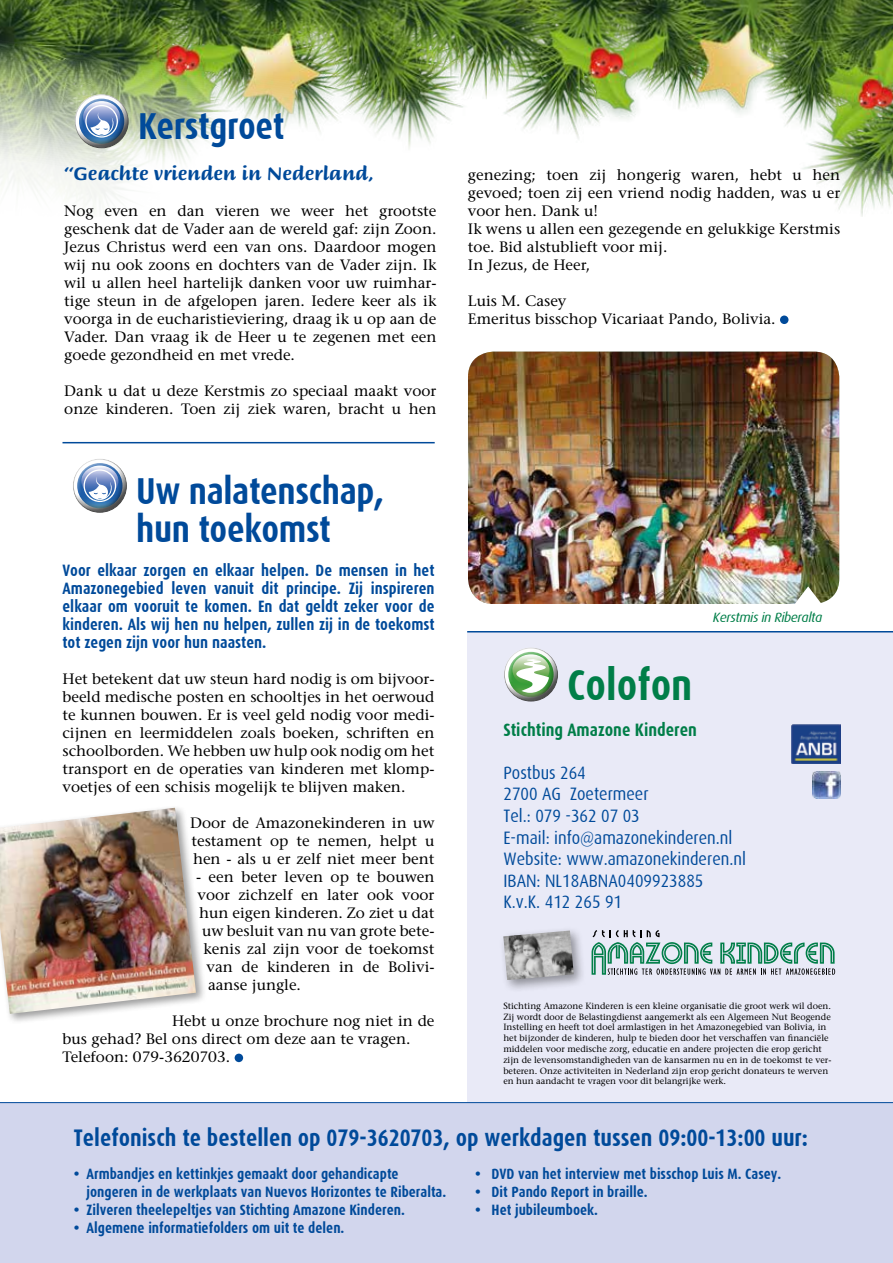
<style>
.page{position:relative;width:893px;height:1263px;background:#fff}
.page>*{position:absolute;margin:0;border:0;box-sizing:border-box;transform-origin:0 0}
.t1{font:700 43.5px "Dax Condensed";color:#007e48}
.t2{font:700 37.5px/37.5px "Dax Condensed";letter-spacing:-.01em;color:#004a9a}
.t3{font:700 24px "Dax Condensed";color:#004a9a}
.t4{font:700 19.5px "Briem Script Std";color:#004a9a}
.t5{font:18px/21.6px "Dax";color:#004a9a;scale:.9 1}
.t6{font:700 18px "Dax Condensed";color:#007e48}
.t7{font:700 16.5px/18px "Dax Condensed";color:#004a9a;text-align:justify}
.t8{font:500 15px/18px "Stone Serif Std";color:#000}
.t9{font:700 15px/18px "Dax Condensed";color:#004a9a}
.t10{font:italic 13.5px "Dax";letter-spacing:-.03em;color:#007e48}
.t11{font:500 9px/10.8px "Stone Serif Std";color:#000}
</style>
<div class="page">
<img style="left:0;top:0;width:893px;height:443px">
<div style="left:467px;top:632px;width:426px;height:609px;background:#e9eaf7"></div>
<img style="left:792px;top:724px;width:48px;height:39px">
<div style="left:503px;top:647px;width:58px;height:39px;background:#fff;opacity:.75"></div>
<div style="left:503px;top:656px;width:58px;height:49px;background:#000;opacity:.56"></div>
<div style="left:499px;top:926px;width:88px;height:67px;background:#000;opacity:.4"></div>
<img style="left:503px;top:930px;width:71px;height:50px">
<svg style="left:592px;top:930px;width:243px;height:45px"></svg>
<img style="left:812px;top:771px;width:28px;height:27px">
<hr style="left:467px;top:631px;width:426px;height:1px;background:#004a9a">
<div style="left:0;top:1103px;width:893px;height:160px;background:#d2d6ed"></div>
<hr style="left:0;top:1102px;width:893px;height:1px;background:#004a9a">
<div style="left:74px;top:94px;width:57px;height:39px;background:#fff;opacity:.75"></div>
<div style="left:74px;top:102px;width:58px;height:50px;background:#000;opacity:.56"></div>
<div style="left:72px;top:458px;width:58px;height:39px;background:#fff;opacity:.75"></div>
<div style="left:72px;top:467px;width:58px;height:49px;background:#000;opacity:.56"></div>
<div style="left:235px;top:1053px;width:8px;height:9px;background:#004a9a;border-radius:50%"></div>
<img style="left:468px;top:352px;width:371px;height:252px">
<div style="left:780px;top:315px;width:8px;height:9px;background:#004a9a;border-radius:50%"></div>
<div style="left:0;top:805px;width:207px;height:220px;background:#000;opacity:.4"></div>
<img style="left:0;top:808px;width:196px;height:206px">
<svg style="left:794px;top:586px;width:28px;height:18px"></svg>
<hr style="left:62px;top:442px;width:373px;height:1px;background:#004a9a">
<h2 class="t2" style="left:138px;top:107px;width:148px">Kerstgroet</h2>
<h3 class="t4" style="left:64px;top:163px;width:311px">“Geachte vrienden in Nederland,</h3>
<p class="t8" style="left:64px;top:202px;width:374px;text-align:justify">Nog even en dan vieren we weer het grootste geschenk dat de Vader aan de wereld gaf: zijn Zoon.<br>Jezus Christus werd een van ons. Daardoor mogen wij nu ook zoons en dochters van de Vader zijn. Ik wil u allen heel hartelijk danken voor uw ruimhar&shy;tige steun in de afgelopen jaren. Iedere keer als ik voorga in de eucharistieviering, draag ik u op aan de Vader. Dan vraag ik de Heer u te zegenen met een goede gezondheid en met vrede.</p>
<p class="t8" style="left:64px;top:382px;width:374px">Dank u dat u deze Kerstmis zo speciaal maakt voor onze kinderen. Toen zij ziek waren, bracht u hen</p>
<h2 class="t2" style="left:136px;top:473px;width:249px">Uw nalatenschap, hun toekomst</h2>
<p class="t7" style="left:62px;top:561px;width:374px">Voor elkaar zorgen en elkaar helpen. De mensen in het Amazonegebied leven vanuit dit principe. Zij inspireren elkaar om vooruit te komen. En dat geldt zeker voor de kinderen. Als wij hen nu helpen, zullen zij in de toekomst tot zegen zijn voor hun naasten.</p>
<p class="t8" style="left:62px;top:670px;width:374px;text-align:justify">Het betekent dat uw steun hard nodig is om bijvoor&shy;beeld medische posten en schooltjes in het oerwoud te kunnen bouwen. Er is veel geld nodig voor medi&shy;cijnen en leermiddelen zoals boeken, schriften en schoolborden. We hebben uw hulp ook nodig om het transport en de operaties van kinderen met klomp&shy;voetjes of een schisis mogelijk te blijven maken.</p>
<p class="t8" style="left:190px;top:814px;width:246px;text-align:justify">Door de Amazonekinderen in uw testament op te nemen, helpt u hen - als u er zelf niet meer bent</p>
<p class="t8" style="left:196px;top:868px;width:240px">- een beter leven op te bouwen</p>
<p class="t8" style="left:197px;top:886px;width:238px">voor zichzelf en later ook voor</p>
<p class="t8" style="left:199px;top:904px;width:237px">hun eigen kinderen. Zo ziet u dat</p>
<p class="t8" style="left:202px;top:922px;width:234px">uw besluit van nu van grote bete-</p>
<p class="t8" style="left:203px;top:940px;width:233px">kenis zal zijn voor de toekomst</p>
<p class="t8" style="left:206px;top:958px;width:230px">van de kinderen in de Bolivi-</p>
<p class="t8" style="left:208px;top:976px;width:94px">aanse jungle.</p>
<p class="t8" style="left:62px;top:1012px;width:374px;text-indent:110px">Hebt u onze brochure nog niet in de bus gehad? Bel ons direct om deze aan te vragen.<br>Telefoon: 079-3620703.</p>
<p class="t8" style="left:468px;top:166px;width:374px">genezing; toen zij hongerig waren, hebt u hen gevoed; toen zij een vriend nodig hadden, was u er voor hen. Dank u!<br>Ik wens u allen een gezegende en gelukkige Kerstmis toe. Bid alstublieft voor mij.<br>In Jezus, de Heer,</p>
<p class="t8" style="left:468px;top:292px;width:309px">Luis M. Casey<br>Emeritus bisschop Vicariaat Pando, Bolivia.</p>
<p class="t10" style="left:713px;top:610px;width:111px">Kerstmis in Riberalta</p>
<h1 class="t1" style="left:567px;top:660px;width:127px">Colofon</h1>
<p class="t6" style="left:503px;top:719px;width:195px">Stichting Amazone Kinderen</p>
<p class="t5" style="left:503px;top:762px;width:271px">Postbus 264<br>2700 AG Zoetermeer<br>Tel.: 079 -362 07 03<br>E-mail: info@amazonekinderen.nl<br>Website: www.amazonekinderen.nl<br>IBAN: NL18ABNA0409923885<br>K.v.K. 412 265 91</p>
<p class="t11" style="left:503px;top:1000px;width:330px">Stichting Amazone Kinderen is een kleine organisatie die groot werk wil doen.<br>Zij wordt door de Belastingdienst aangemerkt als een Algemeen Nut Beogende Instelling en heeft tot doel armlastigen in het Amazonegebied van Bolivia, in het bijzonder de kinderen, hulp te bieden door het verschaffen van financiële middelen voor medische zorg, educatie en andere projecten die erop gericht zijn de levensomstandigheden van de kansarmen nu en in de toekomst te ver&shy;beteren. Onze activiteiten in Nederland zijn erop gericht donateurs te werven en hun aandacht te vragen voor dit belangrijke werk.</p>
<h3 class="t3" style="left:74px;top:1124px;width:736px">Telefonisch te bestellen op 079-3620703, op werkdagen tussen 09:00-13:00 uur:</h3>
<p class="t9" style="left:87px;top:1165px;width:361px;text-indent:-13px">• Armbandjes en kettinkjes gemaakt door gehandicapte jongeren in de werkplaats van Nuevos Horizontes te Riberalta.</p>
<p class="t9" style="left:74px;top:1201px;width:333px">• Zilveren theelepeltjes van Stichting Amazone Kinderen.</p>
<p class="t9" style="left:74px;top:1219px;width:272px">• Algemene informatiefolders om uit te delen.</p>
<p class="t9" style="left:475px;top:1165px;width:308px">• DVD van het interview met bisschop Luis M. Casey.</p>
<p class="t9" style="left:475px;top:1183px;width:174px">• Dit Pando Report in braille.</p>
<p class="t9" style="left:475px;top:1201px;width:124px">• Het jubileumboek.</p>
</div>
